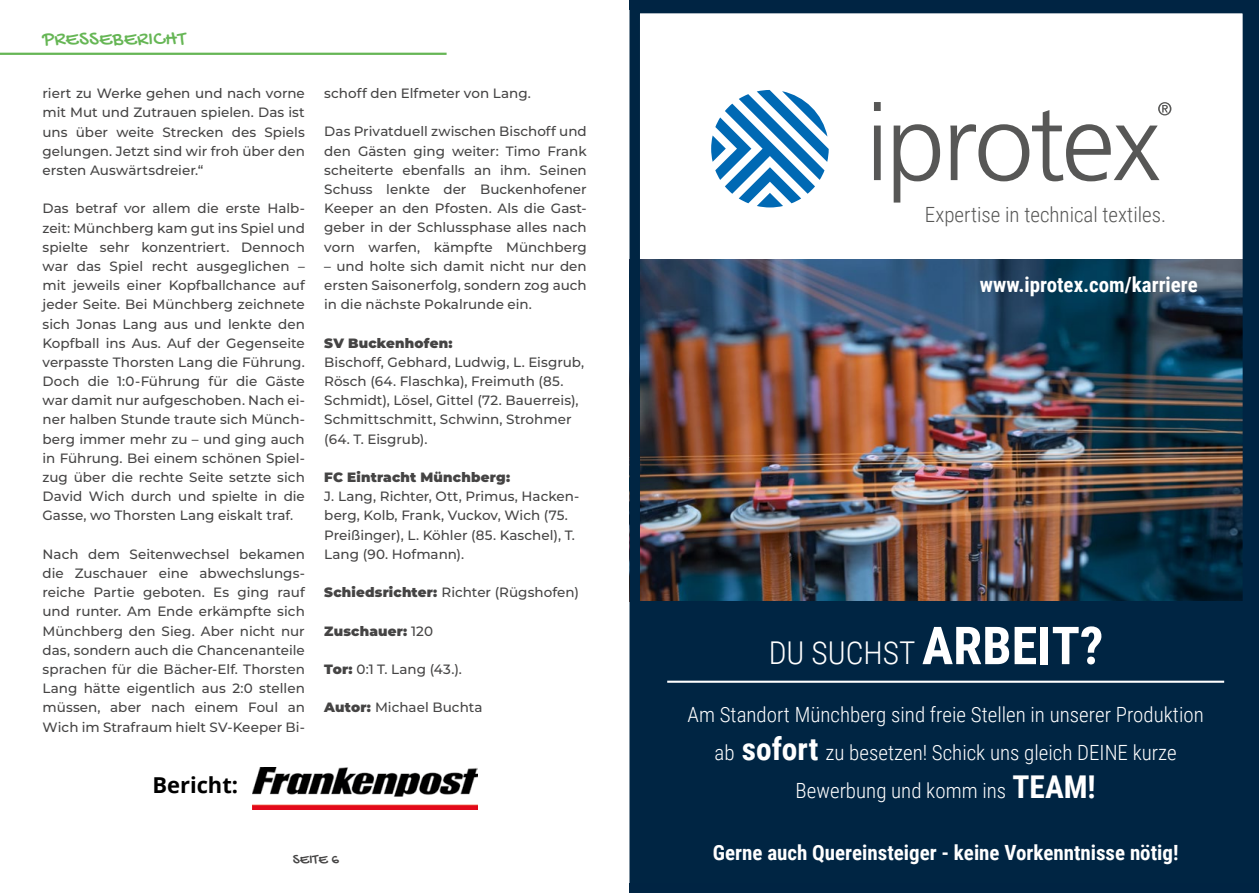
<style>
.page{position:relative;width:1259px;height:893px;background:#fff}
.page>*{position:absolute;margin:0;border:0;box-sizing:border-box;transform-origin:0 0}
.t1{font:300 31.35px "Roboto Condensed";color:#fff}
.t2{font:700 21.9px "Open Sans";color:#000}
.t3{font:300 21px/37.7px "Roboto Condensed";color:#fff;text-align:center}
.t4{font:700 21px "Roboto Condensed";color:#fff}
.t5{font:300 21px "Roboto Condensed";color:#575756}
.t6{font:21px "Gochi Hand";letter-spacing:.02em;color:#66b655}
.t7{font:15px "Gochi Hand";color:#454444}
.t8{font:500 13.5px/19.2px "Montserrat";color:#454444;text-align:justify}
.t9{font:900 13.5px "Montserrat";letter-spacing:.015em;color:#454444}
.s1{font-weight:900}
.s2{font-weight:500}
.s3{font-weight:700;font-size:52.35px}
.s4{font-weight:700;font-size:31.35px}
</style>
<div class="page">
<hr style="left:0;top:53px;width:446px;height:2px;background:#66b655">
<img style="left:640px;top:260px;width:602px;height:341px">
<svg style="left:711px;top:90px;width:117px;height:117px"></svg>
<svg style="left:874px;top:102px;width:297px;height:101px"></svg>
<div style="left:634px;top:601px;width:614px;height:284px;background:#002543"></div>
<hr style="left:667px;top:681px;width:557px;height:2px;background:#fff">
<div style="left:629px;top:3px;width:624px;height:882px;border:10px solid #002543"></div>
<div style="left:629px;top:0;width:630px;height:9px;background:#002443"></div>
<div style="left:629px;top:884px;width:630px;height:9px;background:#002443"></div>
<div style="left:1251px;top:7px;width:8px;height:883px;background:#002443"></div>
<img style="left:252px;top:768px;width:225px;height:41px">
<h3 class="t6" style="left:43px;top:28px;width:145px">PRESSEBERICHT</h3>
<p class="t8" style="left:43px;top:83px;width:264px">riert zu Werke gehen und nach vorne mit Mut und Zutrauen spielen. Das ist uns über weite Strecken des Spiels gelungen. Jetzt sind wir froh über den ersten Auswärtsdreier.“</p>
<p class="t8" style="left:43px;top:198px;width:264px">Das betraf vor allem die erste Halb&shy;zeit: Münchberg kam gut ins Spiel und spielte sehr konzentriert. Dennoch war das Spiel recht ausgeglichen – mit jeweils einer Kopfballchance auf jeder Seite. Bei Münchberg zeichnete sich Jonas Lang aus und lenkte den Kopfball ins Aus. Auf der Gegenseite verpasste Thorsten Lang die Führung.<br>Doch die 1:0-Führung für die Gäste war damit nur aufgeschoben. Nach ei&shy;ner halben Stunde traute sich Münch&shy;berg immer mehr zu – und ging auch in Führung. Bei einem schönen Spiel&shy;zug über die rechte Seite setzte sich David Wich durch und spielte in die Gasse, wo Thorsten Lang eiskalt traf.</p>
<p class="t8" style="left:43px;top:544px;width:264px">Nach dem Seitenwechsel bekamen die Zuschauer eine abwechslungs&shy;reiche Partie geboten. Es ging rauf und runter. Am Ende erkämpfte sich Münchberg den Sieg. Aber nicht nur das, sondern auch die Chancenanteile sprachen für die Bächer-Elf. Thorsten Lang hätte eigentlich aus 2:0 stellen müssen, aber nach einem Foul an Wich im Strafraum hielt SV-Keeper Bi-</p>
<h2 class="t2" style="left:152px;top:770px;width:87px">Bericht:</h2>
<p class="t8" style="left:324px;top:83px;width:208px">schoff den Elfmeter von Lang.</p>
<p class="t8" style="left:324px;top:121px;width:264px">Das Privatduell zwischen Bischoff und den Gästen ging weiter: Timo Frank scheiterte ebenfalls an ihm. Seinen Schuss lenkte der Buckenhofener Keeper an den Pfosten. Als die Gast&shy;geber in der Schlussphase alles nach vorn warfen, kämpfte Münchberg</p>
<p class="t8" style="left:324px;top:256px;width:264px">– und holte sich damit nicht nur den ersten Saisonerfolg, sondern zog auch in die nächste Pokalrunde ein.</p>
<p class="t9" style="left:324px;top:333px;width:130px">SV Buckenhofen:</p>
<p class="t8" style="left:324px;top:352px;width:261px;text-align:left">Bischoff, Gebhard, Ludwig, L. Eisgrub, Rösch (64. Flaschka), Freimuth (85.<br>Schmidt), Lösel, Gittel (72. Bauerreis), Schmittschmitt, Schwinn, Strohmer (64. T. Eisgrub).</p>
<p class="t9" style="left:324px;top:467px;width:187px">FC Eintracht Münchberg:</p>
<p class="t8" style="left:324px;top:486px;width:257px;text-align:left">J. Lang, Richter, Ott, Primus, Hacken&shy;berg, Kolb, Frank, Vuckov, Wich (75.<br>Preißinger), L. Köhler (85. Kaschel), T.<br>Lang (90. Hofmann).</p>
<p class="t8" style="left:324px;top:582px;width:256px"><span class="s1">Schiedsrichter:</span> Richter (Rügshofen)</p>
<p class="t9" style="left:324px;top:621px;width:110px">Zuschauer: <span class="s2">120</span></p>
<p class="t8" style="left:324px;top:659px;width:139px"><span class="s1">Tor:</span> 0:1 T. Lang (43.).</p>
<p class="t8" style="left:324px;top:697px;width:160px"><span class="s1">Autor:</span> Michael Buchta</p>
<p class="t7" style="left:293px;top:852px;width:48px">SEITE 6</p>
<h3 class="t5" style="left:925px;top:199px;width:243px">Expertise in technical textiles.</h3>
<h3 class="t4" style="left:980px;top:270px;width:219px">www.iprotex.com/karriere</h3>
<h1 class="t1" style="left:768px;top:631px;width:336px">DU SUCHST <span class="s3">ARBEIT?</span></h1>
<h3 class="t3" style="left:687px;top:695px;width:518px">Am Standort Münchberg sind freie Stellen in unserer Produktion ab <span class="s4">sofort</span> zu besetzen! Schick uns gleich DEINE kurze<br>Bewerbung und komm ins <span class="s4">TEAM!</span></h3>
<h3 class="t4" style="left:713px;top:838px;width:467px">Gerne auch Quereinsteiger - keine Vorkenntnisse nötig!</h3>
</div>
